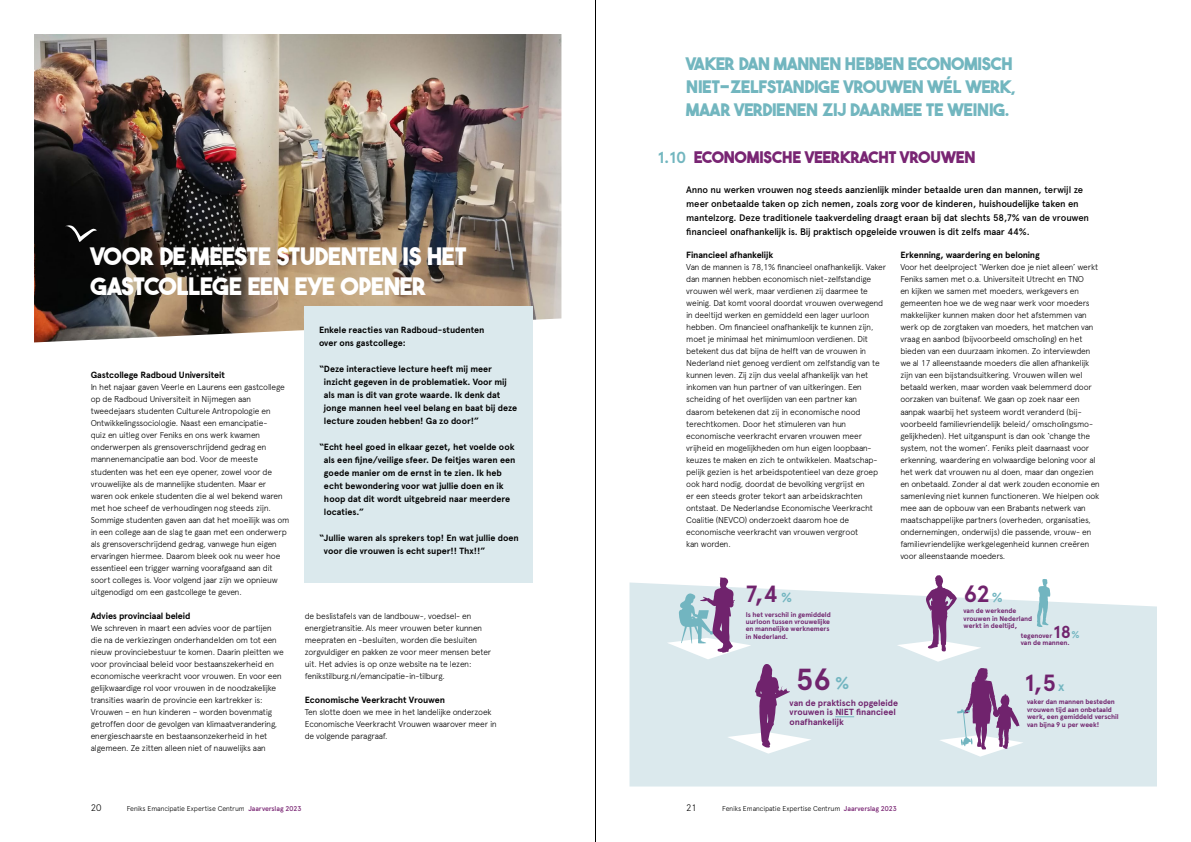
<style>
.page{position:relative;width:1191px;height:842px;background:#fff}
.page>*{position:absolute;margin:0;border:0;box-sizing:border-box;transform-origin:0 0}
.t1{font:700 30.4px "Apercu";color:#70236d}
.t2{font:24px/30px "THE BOLD FONT, PRO";letter-spacing:-.025em;color:#fff}
.t3{font:700 23.4px "Apercu";color:#70236d}
.t4{font:700 17.4px "Apercu";color:#70236d}
.t5{font:17.2px/23px "THE BOLD FONT, PRO";letter-spacing:-.02em;color:#72b6bf}
.t6{font:16px "THE BOLD FONT, PRO";color:#792573}
.t7{font:500 9.5px/14px "Apercu";letter-spacing:-.015em;color:#000}
.t8{font:300 9.5px "Apercu Pro";color:#000}
.t9{font:700 9px/13px "Apercu";letter-spacing:-.005em;color:#000}
.t10{font:700 8.9px/9.7px "Apercu";letter-spacing:-.005em;color:#70236d}
.t11{font:300 8.5px/12px "Apercu Pro";letter-spacing:-.02em;color:#000}
.t12{font:300 7px "Apercu Pro";letter-spacing:-.015em;color:#000}
.t13{font:700 6.8px/7.5px "Apercu";letter-spacing:-.005em;color:#70236d}
.s1{font-family:"Apercu";font-weight:700;color:#72b6bf}
.s2{font-size:13.1px;color:#72b5c0}
.s3{font-size:9.7px;color:#72b5c0}
.s4{font-size:17px;color:#72b5c0}
.s5{font-weight:500;color:#792573}
</style>
<div class="page">
<img style="left:34px;top:34px;width:527px;height:308px">
<div style="left:629px;top:582px;width:528px;height:204px;background:#dbe9ed"></div>
<div style="left:305px;top:306px;width:228px;height:276px;background:#dbe9ed"></div>
<svg style="left:65px;top:225px;width:32px;height:18px"></svg>
<svg style="left:897px;top:575px;width:84px;height:87px"></svg>
<svg style="left:667px;top:577px;width:144px;height:177px;background:#d2d7e2"></svg>
<svg style="left:1036px;top:579px;width:14px;height:48px"></svg>
<svg style="left:939px;top:668px;width:84px;height:89px;background:#c1b8cd"></svg>
<svg style="left:835px;top:716px;width:19px;height:1px"></svg>
<hr style="left:595px;top:0;width:1px;height:842px;background:#000">
<h3 class="t5" style="left:686px;top:51px;width:331px">VAKER DAN MANNEN HEBBEN ECONOMISCH<br>NIET-ZELFSTANDIGE VROUWEN WÉL WERK,<br>MAAR VERDIENEN ZIJ DAARMEE TE WEINIG.</h3>
<h2 class="t2" style="left:91px;top:239px;width:377px">VOOR DE MEESTE STUDENTEN IS HET<br>GASTCOLLEGE EEN EYE OPENER</h2>
<p class="t9" style="left:319px;top:323px;width:167px">Enkele reacties van Radboud-studenten over ons gastcollege:</p>
<p class="t9" style="left:324px;top:362px;width:195px;text-indent:-5px">“Deze interactieve lecture heeft mij meer inzicht gegeven in de problematiek. Voor mij als man is dit van grote waarde. Ik denk dat jonge mannen heel veel belang en baat bij deze lecture zouden hebben! Ga zo door!”</p>
<p class="t9" style="left:324px;top:440px;width:193px;text-indent:-5px">“Echt heel goed in elkaar gezet, het voelde ook als een fijne/veilige sfeer. De feitjes waren een goede manier om de ernst in te zien. Ik heb echt bewondering voor wat jullie doen en ik hoop dat dit wordt uitgebreid naar meerdere locaties.”</p>
<p class="t9" style="left:324px;top:531px;width:196px;text-indent:-5px">“Jullie waren als sprekers top! En wat jullie doen voor die vrouwen is echt super!! Thx!!”</p>
<p class="t9" style="left:91px;top:369px;width:136px">Gastcollege Radboud Universiteit</p>
<p class="t11" style="left:91px;top:381px;width:200px">In het najaar gaven Veerle en Laurens een gastcollege op de Radboud Universiteit in Nijmegen aan tweedejaars studenten Culturele Antropologie en Ontwikkelingssociologie. Naast een emancipatie-<br>quiz en uitleg over Feniks en ons werk kwamen onderwerpen als grensoverschrijdend gedrag en mannenemancipatie aan bod. Voor de meeste studenten was het een eye opener, zowel voor de vrouwelijke als de mannelijke studenten. Maar er waren ook enkele studenten die al wel bekend waren met hoe scheef de verhoudingen nog steeds zijn.<br>Sommige studenten gaven aan dat het moeilijk was om in een college aan de slag te gaan met een onderwerp als grensoverschrijdend gedrag, vanwege hun eigen ervaringen hiermee. Daarom bleek ook nu weer hoe essentieel een trigger warning voorafgaand aan dit soort colleges is. Voor volgend jaar zijn we opnieuw uitgenodigd om een gastcollege te geven.</p>
<p class="t9" style="left:91px;top:609px;width:101px">Advies provinciaal beleid</p>
<p class="t11" style="left:91px;top:621px;width:194px">We schreven in maart een advies voor de partijen die na de verkiezingen onderhandelden om tot een nieuw provinciebestuur te komen. Daarin pleitten we voor provinciaal beleid voor bestaanszekerheid en economische veerkracht voor vrouwen. En voor een gelijkwaardige rol voor vrouwen in de noodzakelijke transities waarin de provincie een kartrekker is:<br>Vrouwen – en hun kinderen – worden bovenmatig getroffen door de gevolgen van klimaatverandering, energieschaarste en bestaansonzekerheid in het algemeen. Ze zitten alleen niet of nauwelijks aan</p>
<p class="t11" style="left:305px;top:609px;width:188px">de beslistafels van de landbouw-, voedsel- en energietransitie. Als meer vrouwen beter kunnen meepraten en -besluiten, worden die besluiten zorgvuldiger en pakken ze voor meer mensen beter uit. Het advies is op onze website na te lezen: fenikstilburg.nl/emancipatie-in-tilburg.</p>
<p class="t9" style="left:305px;top:693px;width:142px">Economische Veerkracht Vrouwen</p>
<p class="t11" style="left:305px;top:705px;width:193px">Ten slotte doen we mee in het landelijke onderzoek<br>Economische Veerkracht Vrouwen waarover meer in de volgende paragraaf.</p>
<h3 class="t6" style="left:658px;top:144px;width:319px"><span class="s1">1.10</span> ECONOMISCHE VEERKRACHT VROUWEN</h3>
<p class="t7" style="left:686px;top:183px;width:404px">Anno nu werken vrouwen nog steeds aanzienlijk minder betaalde uren dan mannen, terwijl ze meer onbetaalde taken op zich nemen, zoals zorg voor de kinderen, huishoudelijke taken en mantelzorg. Deze traditionele taakverdeling draagt eraan bij dat slechts 58,7% van de vrouwen financieel onafhankelijk is. Bij praktisch opgeleide vrouwen is dit zelfs maar 44%.</p>
<p class="t9" style="left:686px;top:249px;width:88px">Financieel afhankelijk</p>
<p class="t11" style="left:686px;top:261px;width:201px">Van de mannen is 78,1% financieel onafhankelijk. Vaker dan mannen hebben economisch niet-zelfstandige vrouwen wél werk, maar verdienen zij daarmee te weinig. Dat komt vooral doordat vrouwen overwegend in deeltijd werken en gemiddeld een lager uurloon hebben. Om financieel onafhankelijk te kunnen zijn, moet je minimaal het minimumloon verdienen. Dit betekent dus dat bijna de helft van de vrouwen in Nederland niet genoeg verdient om zelfstandig van te kunnen leven. Zij zijn dus veelal afhankelijk van het inkomen van hun partner of van uitkeringen. Een scheiding of het overlijden van een partner kan daarom betekenen dat zij in economische nood terechtkomen. Door het stimuleren van hun economische veerkracht ervaren vrouwen meer vrijheid en mogelijkheden om hun eigen loopbaan&shy;keuzes te maken en zich te ontwikkelen. Maatschap&shy;pelijk gezien is het arbeidspotentieel van deze groep ook hard nodig, doordat de bevolking vergrijst en<br>er een steeds groter tekort aan arbeidskrachten ontstaat. De Nederlandse Economische Veerkracht Coalitie (NEVCO) onderzoekt daarom hoe de economische veerkracht van vrouwen vergroot<br>kan worden.</p>
<p class="t9" style="left:900px;top:249px;width:141px">Erkenning, waardering en beloning</p>
<p class="t11" style="left:900px;top:261px;width:201px">Voor het deelproject ‘Werken doe je niet alleen’ werkt Feniks samen met o.a. Universiteit Utrecht en TNO<br>en kijken we samen met moeders, werkgevers en gemeenten hoe we de weg naar werk voor moeders makkelijker kunnen maken door het afstemmen van werk op de zorgtaken van moeders, het matchen van vraag en aanbod (bijvoorbeeld omscholing) en het bieden van een duurzaam inkomen. Zo interviewden we al 17 alleenstaande moeders die allen afhankelijk zijn van een bijstandsuitkering. Vrouwen willen wel betaald werken, maar worden vaak belemmerd door oorzaken van buitenaf. We gaan op zoek naar een aanpak waarbij het systeem wordt veranderd (bij&shy;voorbeeld familievriendelijk beleid/ omscholingsmo&shy;gelijkheden). Het uitganspunt is dan ook ‘change the system, not the women’. Feniks pleit daarnaast voor erkenning, waardering en volwaardige beloning voor al het werk dat vrouwen nu al doen, maar dan ongezien en onbetaald. Zonder al dat werk zouden economie en samenleving niet kunnen functioneren. We hielpen ook mee aan de opbouw van een Brabants netwerk van maatschappelijke partners (overheden, organisaties, ondernemingen, onderwijs) die passende, vrouw- en familievriendelijke werkgelegenheid kunnen creëren voor alleenstaande moeders.</p>
<h3 class="t3" style="left:963px;top:579px;width:41px">62<span class="s2">%</span></h3>
<h3 class="t3" style="left:745px;top:580px;width:48px">7,4 <span class="s2">%</span></h3>
<p class="t13" style="left:745px;top:610px;width:87px">Is het verschil in gemiddeld uurloon tussen vrouwelijke en mannelijke werknemers in Nederland.</p>
<p class="t13" style="left:963px;top:607px;width:70px">van de werkende vrouwen in Nederland werkt in deeltijd,</p>
<p class="t13" style="left:1020px;top:631px;width:33px">tegenover</p>
<h3 class="t4" style="left:1053px;top:621px;width:27px">18<span class="s3">%</span></h3>
<p class="t13" style="left:1020px;top:639px;width:50px">van de mannen.</p>
<h1 class="t1" style="left:796px;top:661px;width:55px">56 <span class="s4">%</span></h1>
<p class="t10" style="left:789px;top:698px;width:110px">van de praktisch opgeleide vrouwen is NIET financieel onafhankelijk</p>
<h3 class="t3" style="left:1024px;top:669px;width:41px">1,5 <span class="s2">x</span></h3>
<p class="t13" style="left:1027px;top:698px;width:93px">vaker dan mannen besteden vrouwen tijd aan onbetaald werk, een gemiddeld verschil van bijna 9 u per week!</p>
<p class="t8" style="left:91px;top:800px;width:12px">20</p>
<p class="t12" style="left:127px;top:803px;width:176px">Feniks Emancipatie Expertise Centrum <span class="s5">Jaarverslag 2023</span></p>
<p class="t8" style="left:686px;top:800px;width:12px">21</p>
<p class="t12" style="left:722px;top:803px;width:176px">Feniks Emancipatie Expertise Centrum <span class="s5">Jaarverslag 2023</span></p>
</div>
